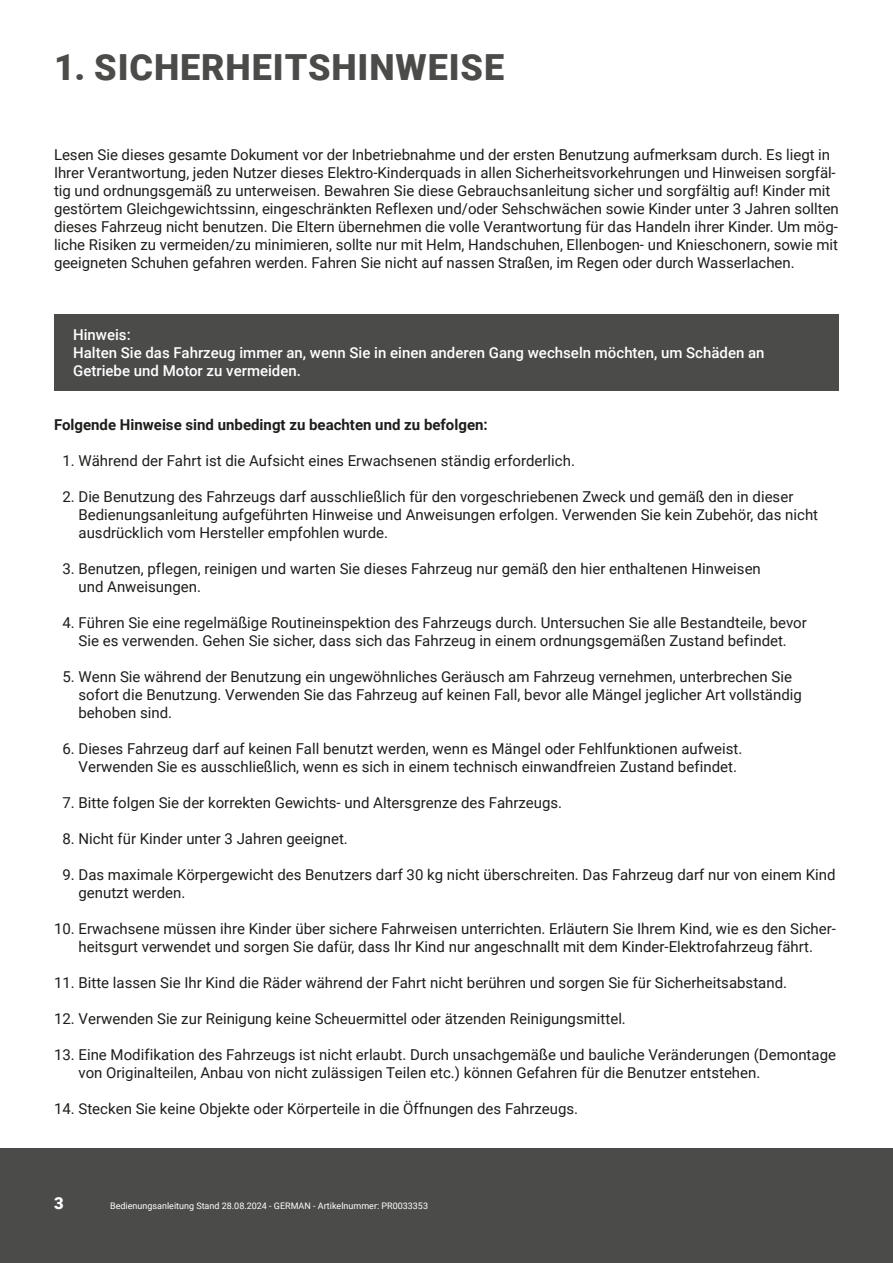
<style>
.page{position:relative;width:893px;height:1263px;background:#fff}
.page>*{position:absolute;margin:0;border:0;box-sizing:border-box;transform-origin:0 0}
.Große_Headline{font:900 36px "Roboto";letter-spacing:.025em;color:#4b4b4a}
.t1{font:900 16.5px "Roboto";color:#fff}
.Fließtext{font:15px/18px "Roboto";color:#1d1d1b}
.Auszeichnungen_weiß{font:500 15px/18px "Roboto";color:#fff}
.Headlines_im_Fließtext{font:700 15px "Roboto";color:#1d1d1b}
.t2{font:9px "Roboto";color:#fff}
</style>
<div class="page">
<div style="left:0;top:1148px;width:893px;height:115px;background:#4b4b4a"></div>
<div style="left:54px;top:315px;width:785px;height:76px;background:#4b4b4a"></div>
<p class="Große_Headline" style="left:54px;top:42px;width:452px">1. SICHERHEITSHINWEISE</p>
<p class="Fließtext" style="left:54px;top:145px;width:786px">Lesen Sie dieses gesamte Dokument vor der Inbetriebnahme und der ersten Benutzung aufmerksam durch. Es liegt in Ihrer Verantwortung, jeden Nutzer dieses Elektro-Kinderquads in allen Sicherheitsvorkehrungen und Hinweisen sorgfäl&shy;tig und ordnungsgemäß zu unterweisen. Bewahren Sie diese Gebrauchsanleitung sicher und sorgfältig auf! Kinder mit gestörtem Gleichgewichtssinn, eingeschränkten Reflexen und/oder Sehschwächen sowie Kinder unter 3 Jahren sollten dieses Fahrzeug nicht benutzen. Die Eltern übernehmen die volle Verantwortung für das Handeln ihrer Kinder. Um mög&shy;liche Risiken zu vermeiden/zu minimieren, sollte nur mit Helm, Handschuhen, Ellenbogen- und Knieschonern, sowie mit geeigneten Schuhen gefahren werden. Fahren Sie nicht auf nassen Straßen, im Regen oder durch Wasserlachen.</p>
<p class="Auszeichnungen_weiß" style="left:73px;top:325px;width:59px">Hinweis:</p>
<p class="Auszeichnungen_weiß" style="left:73px;top:343px;width:693px">Halten Sie das Fahrzeug immer an, wenn Sie in einen anderen Gang wechseln möchten, um Schäden an<br>Getriebe und Motor zu vermeiden.</p>
<p class="Headlines_im_Fließtext" style="left:54px;top:414px;width:435px">Folgende Hinweise sind unbedingt zu beachten und zu befolgen:</p>
<p class="Fließtext" style="left:62px;top:451px;width:514px">1. Während der Fahrt ist die Aufsicht eines Erwachsenen ständig erforderlich.</p>
<p class="Fließtext" style="left:79px;top:487px;width:741px;text-indent:-16px">2. Die Benutzung des Fahrzeugs darf ausschließlich für den vorgeschriebenen Zweck und gemäß den in dieser<br>Bedienungsanleitung aufgeführten Hinweise und Anweisungen erfolgen. Verwenden Sie kein Zubehör, das nicht ausdrücklich vom Hersteller empfohlen wurde.</p>
<p class="Fließtext" style="left:79px;top:559px;width:684px;text-indent:-16px">3. Benutzen, pflegen, reinigen und warten Sie dieses Fahrzeug nur gemäß den hier enthaltenen Hinweisen und Anweisungen.</p>
<p class="Fließtext" style="left:62px;top:613px;width:746px;text-align:center">4. Führen Sie eine regelmäßige Routineinspektion des Fahrzeugs durch. Untersuchen Sie alle Bestandteile, bevor<br>Sie es verwenden. Gehen Sie sicher, dass sich das Fahrzeug in einem ordnungsgemäßen Zustand befindet.</p>
<p class="Fließtext" style="left:79px;top:667px;width:725px;text-indent:-16px">5. Wenn Sie während der Benutzung ein ungewöhnliches Geräusch am Fahrzeug vernehmen, unterbrechen Sie sofort die Benutzung. Verwenden Sie das Fahrzeug auf keinen Fall, bevor alle Mängel jeglicher Art vollständig behoben sind.</p>
<p class="Fließtext" style="left:79px;top:739px;width:665px;text-indent:-16px">6. Dieses Fahrzeug darf auf keinen Fall benutzt werden, wenn es Mängel oder Fehlfunktionen aufweist.<br>Verwenden Sie es ausschließlich, wenn es sich in einem technisch einwandfreien Zustand befindet.</p>
<p class="Fließtext" style="left:62px;top:793px;width:501px">7. Bitte folgen Sie der korrekten Gewichts- und Altersgrenze des Fahrzeugs.</p>
<p class="Fließtext" style="left:62px;top:829px;width:287px">8. Nicht für Kinder unter 3 Jahren geeignet.</p>
<p class="Fließtext" style="left:79px;top:865px;width:759px;text-indent:-16px">9. Das maximale Körpergewicht des Benutzers darf 30 kg nicht überschreiten. Das Fahrzeug darf nur von einem Kind genutzt werden.</p>
<p class="Fließtext" style="left:54px;top:919px;width:783px;text-align:center">10. Erwachsene müssen ihre Kinder über sichere Fahrweisen unterrichten. Erläutern Sie Ihrem Kind, wie es den Sicher&shy;heitsgurt verwendet und sorgen Sie dafür, dass Ihr Kind nur angeschnallt mit dem Kinder-Elektrofahrzeug fährt.</p>
<p class="Fließtext" style="left:54px;top:973px;width:735px">11. Bitte lassen Sie Ihr Kind die Räder während der Fahrt nicht berühren und sorgen Sie für Sicherheitsabstand.</p>
<p class="Fließtext" style="left:54px;top:1009px;width:573px">12. Verwenden Sie zur Reinigung keine Scheuermittel oder ätzenden Reinigungsmittel.</p>
<p class="Fließtext" style="left:79px;top:1045px;width:759px;text-indent:-25px">13. Eine Modifikation des Fahrzeugs ist nicht erlaubt. Durch unsachgemäße und bauliche Veränderungen (Demontage von Originalteilen, Anbau von nicht zulässigen Teilen etc.) können Gefahren für die Benutzer entstehen.</p>
<p class="Fließtext" style="left:54px;top:1099px;width:526px">14. Stecken Sie keine Objekte oder Körperteile in die Öffnungen des Fahrzeugs.</p>
<p class="t1" style="left:54px;top:1192px;width:11px">3</p>
<p class="t2" style="left:110px;top:1200px;width:319px">Bedienungsanleitung Stand 28.08.2024 - GERMAN - Artikelnummer: PR0033353</p>
</div>
